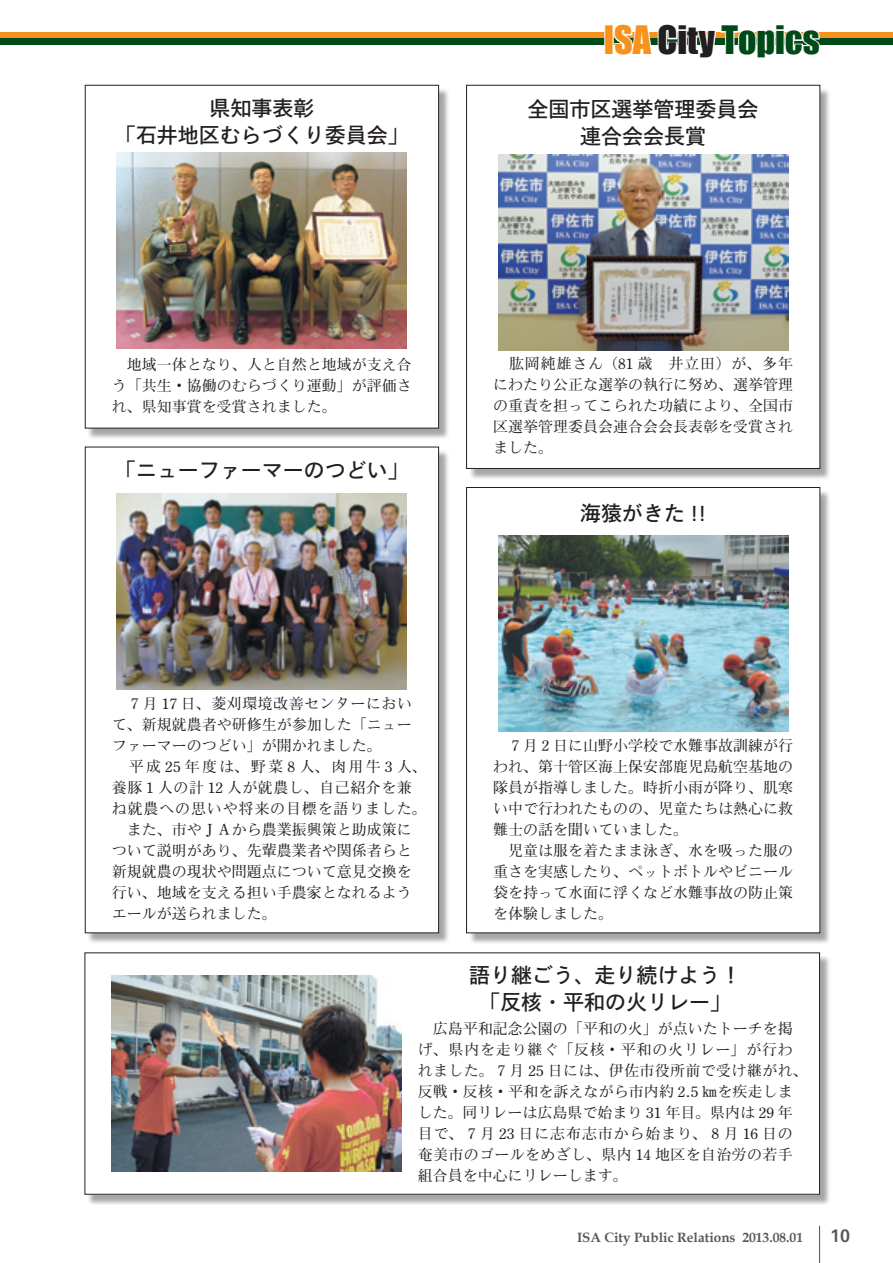
<style>
.page{position:relative;width:893px;height:1263px;background:#fff}
.page>*{position:absolute;margin:0;border:0;box-sizing:border-box;transform-origin:0 0}
.t1{font:36px "Impact";color:#004a1a}
.t2{font:21px/27px "Iwa O Go Pro Db";color:#231f20;text-align:center}
.t3{font:700 18px "Iwa O Go Pro";color:#57585a}
.t4{font:500 15px/21px "Iwa Min Pro";color:#231f20}
.t5{font:700 13.5px "Book Antiqua";color:#57585a}
.s1{color:#f7931d}
.s2{color:#231f20}
</style>
<div class="page">
<div style="left:0;top:32px;width:893px;height:6px;background:#f7931d"></div>
<div style="left:0;top:38px;width:893px;height:7px;background:#004a1a"></div>
<hr style="left:819px;top:1226px;width:1px;height:37px;background:#57585a">
<div style="left:604px;top:25px;width:10px;height:30px;border:2px solid #fff"></div>
<svg style="left:612px;top:25px;width:208px;height:30px"></svg>
<div style="left:87px;top:449px;width:363px;height:495px;background:#231f20;opacity:.4"></div>
<div style="left:85px;top:447px;width:354px;height:486px;background:#fff"></div>
<img style="left:117px;top:494px;width:290px;height:196px">
<div style="left:468px;top:489px;width:363px;height:455px;background:#231f20;opacity:.4"></div>
<div style="left:467px;top:487px;width:353px;height:446px;background:#fff"></div>
<div style="left:466px;top:487px;width:354px;height:446px;border:1px solid #231f20"></div>
<img style="left:498px;top:535px;width:290px;height:196px">
<div style="left:87px;top:87px;width:363px;height:352px;background:#231f20;opacity:.4"></div>
<div style="left:85px;top:85px;width:354px;height:343px;background:#fff"></div>
<div style="left:85px;top:85px;width:354px;height:343px;border:1px solid #231f20"></div>
<div style="left:468px;top:87px;width:363px;height:392px;background:#231f20;opacity:.4"></div>
<div style="left:467px;top:85px;width:353px;height:383px;background:#fff"></div>
<div style="left:466px;top:85px;width:354px;height:384px;border:1px solid #231f20"></div>
<img style="left:498px;top:155px;width:290px;height:196px">
<div style="left:86px;top:954px;width:745px;height:251px;background:#231f20;opacity:.4"></div>
<div style="left:85px;top:953px;width:734px;height:241px;background:#fff"></div>
<img style="left:112px;top:976px;width:290px;height:195px">
<img style="left:117px;top:152px;width:290px;height:196px">
<h2 class="t2" style="left:115px;top:93px;width:295px">県知事表彰<br>「石井地区むらづくり委員会「</h2>
<h1 class="t1" style="left:604px;top:12px;width:217px"><span class="s1">ISA</span> <span class="s2">City</span> Topics</h1>
<h2 class="t2" style="left:527px;top:95px;width:232px">全国市区選挙管理委員会連合会会長賞</h2>
<p class="t4" style="left:112px;top:354px;width:301px;text-align:justify">　地域一体となり、人と自然と地域が支え合う「共生・協働のむらづくり運動」が評価され、県知事賞を受賞されました。</p>
<h2 class="t2" style="left:115px;top:456px;width:295px">「ニューファーマーのつどい「</h2>
<p class="t4" style="left:493px;top:353px;width:302px;text-align:justify">　肱岡純雄さん（81 歳　井立田）が、多年にわたり公正な選挙の執行に努め、選挙管理の重責を担ってこられた功績により、全国市区選挙管理委員会連合会会長表彰を受賞されました。</p>
<h2 class="t2" style="left:580px;top:499px;width:127px">海猿がきた !!</h2>
<p class="t4" style="left:112px;top:693px;width:316px">　７月 17 日、菱刈環境改善センターにおいて、新規就農者や研修生が参加した「ニューファーマーのつどい」が開かれました。<br>　平成25 年度は、野菜8 人、肉用牛3 人、養豚 1 人の計 12 人が就農し、自己紹介を兼ね就農への思いや将来の目標を語りました。　また、市やＪＡから農業振興策と助成策について説明があり、先輩農業者や関係者らと新規就農の現状や問題点について意見交換を行い、地域を支える担い手農家となれるようエールが送られました。</p>
<p class="t4" style="left:493px;top:735px;width:302px">　７月２日に山野小学校で水難事故訓練が行われ、第十管区海上保安部鹿児島航空基地の隊員が指導しました。時折小雨が降り、肌寒い中で行われたものの、児童たちは熱心に救難士の話を聞いていました。<br>　児童は服を着たまま泳ぎ、水を吸った服の重さを実感したり、ペットボトルやビニール袋を持って水面に浮くなど水難事故の防止策を体験しました。</p>
<h2 class="t2" style="left:469px;top:961px;width:274px">語り継ごう、走り続けよう!「反核・平和の火リレー「</h2>
<p class="t4" style="left:418px;top:1017px;width:391px">　広島平和記念公園の「平和の火」が点いたトーチを掲げ、県内を走り継ぐ「反核・平和の火リレー」が行われました。７月 25 日には、伊佐市役所前で受け継がれ、反戦・反核・平和を訴えながら市内約 2.5 ㎞を疾走しました。同リレーは広島県で始まり 31 年目。県内は 29 年目で、７月 23 日に志布志市から始まり、８月 16 日の奄美市のゴールをめざし、県内 14 地区を自治労の若手組合員を中心にリレーします。</p>
<p class="t5" style="left:577px;top:1228px;width:160px">ISA City Public Relations</p>
<p class="t5" style="left:742px;top:1228px;width:62px">2013.08.01</p>
<p class="t3" style="left:830px;top:1223px;width:21px">10</p>
</div>
